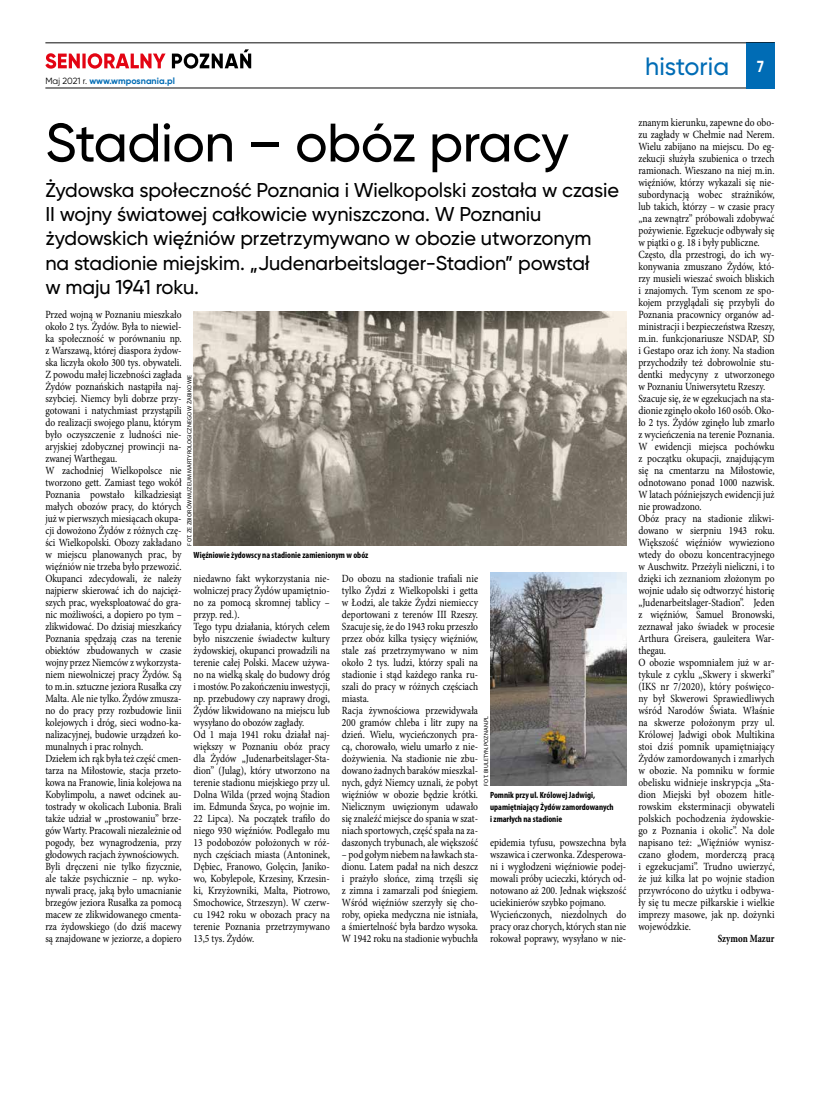
<style>
.page{position:relative;width:820px;height:1106px;background:#fff}
.page>*{position:absolute;margin:0;border:0;box-sizing:border-box;transform-origin:0 0}
.t1{font:500 54px "Gilroy";letter-spacing:-.01em;color:#000}
.t2{font:500 25px "Gilroy";color:#006cb5}
.t3{font:500 20px/24px "Gilroy";letter-spacing:-.005em;color:#000}
.t4{font:700 16px "Magistral EE";color:#fff;scale:.86 1}
.t5{font:11px/12px "Minion Pro";color:#000;scale:.86 1}
.t6{font:700 11px "Minion Pro";color:#000;scale:.82 1}
.t7{font:700 condensed 9px/12px "Myriad Pro";color:#000}
.t8{font:700 9px "Gilroy";color:#006cb5}
.t9{font:6px "Myriad Pro";letter-spacing:.02em;color:#000}
.s1{font-weight:400;color:#000}
.s2{font-weight:700;font-size:16px;color:#fff}
</style>
<div class="page">
<hr style="left:45px;top:43px;width:729px;height:1px;background:#0b0b0b">
<hr style="left:45px;top:88px;width:729px;height:1px;background:#0b0b0b">
<svg style="left:172px;top:49px;width:79px;height:20px"></svg>
<svg style="left:45px;top:53px;width:120px;height:16px"></svg>
<div style="left:746px;top:43px;width:28px;height:45px;background:#006cb5"></div>
<img style="left:193px;top:312px;width:433px;height:233px">
<img style="left:490px;top:573px;width:135px;height:212px">
<p class="t8" style="left:45px;top:75px;width:131px"><span class="s1">Maj 2021 r.</span> www.wmposnania.pl</p>
<h2 class="t2" style="left:645px;top:51px;width:120px">historia <span class="s2">7</span></h2>
<h3 class="t4" style="left:756px;top:56px;width:11px">11</h3>
<h1 class="t1" style="left:45px;top:109px;width:525px">Stadion – obóz pracy</h1>
<p class="t3" style="left:45px;top:178px;width:575px">Żydowska społeczność Poznania i Wielkopolski została w czasie II wojny światowej całkowicie wyniszczona. W Poznaniu żydowskich więźniów przetrzymywano w obozie utworzonym na stadionie miejskim. „Judenarbeitslager-Stadion” powstał<br>w maju 1941 roku.</p>
<p class="t5" style="left:45px;top:308px;width:160px">Przed wojną w Poznaniu mieszkało około 2 tys. Żydów. Była to niewiel&shy;ka społeczność w porównaniu np. z Warszawą, której diaspora żydow&shy;ska liczyła około 300 tys. obywateli.<br>Z powodu małej liczebności zagłada Żydów poznańskich nastąpiła naj&shy;szybciej. Niemcy byli dobrze przy&shy;gotowani i natychmiast przystąpili do realizacji swojego planu, którym było oczyszczenie z ludności nie&shy;aryjskiej zdobycznej prowincji na&shy;zwanej Warthegau.<br>W zachodniej Wielkopolsce nie tworzono gett. Zamiast tego wokół Poznania powstało kilkadziesiąt małych obozów pracy, do których już w pierwszych miesiącach okupa&shy;cji dowożono Żydów z różnych czę&shy;ści Wielkopolski. Obozy zakładano w miejscu planowanych prac, by więźniów nie trzeba było przewozić.<br>Okupanci zdecydowali, że należy najpierw skierować ich do najcięż&shy;szych prac, wyeksploatować do gra&shy;nic możliwości, a dopiero po tym – zlikwidować. Do dzisiaj mieszkańcy Poznania spędzają czas na terenie obiektów zbudowanych w czasie wojny przez Niemców z wykorzysta&shy;niem niewolniczej pracy Żydów. Są to m.in. sztuczne jeziora Rusałka czy Malta. Ale nie tylko. Żydów zmusza&shy;no do pracy przy rozbudowie linii kolejowych i dróg, sieci wodno-ka&shy;nalizacyjnej, budowie urządzeń ko&shy;munalnych i prac rolnych.<br>Dziełem ich rąk była też część cmen&shy;tarza na Miłostowie, stacja przeto&shy;kowa na Franowie, linia kolejowa na Kobylimpolu, a nawet odcinek au&shy;tostrady w okolicach Lubonia. Brali także udział w „prostowaniu” brze&shy;gów Warty. Pracowali niezależnie od pogody, bez wynagrodzenia, przy głodowych racjach żywnościowych.<br>Byli dręczeni nie tylko fizycznie, ale także psychicznie – np. wyko&shy;nywali pracę, jaką było umacnianie brzegów jeziora Rusałka za pomocą macew ze zlikwidowanego cmenta&shy;rza żydowskiego (do dziś macewy są znajdowane w jeziorze, a dopiero</p>
<p class="t9" style="left:186px;top:545px;width:172px;rotate:-90deg">Fot. ze zbiorów Muzeum Martyrologicznego w Żabikowie</p>
<p class="t7" style="left:193px;top:548px;width:176px">Więźniowie żydowscy na stadionie zamienionym w obóz</p>
<p class="t5" style="left:193px;top:572px;width:160px">niedawno fakt wykorzystania nie&shy;wolniczej pracy Żydów upamiętnio&shy;no za pomocą skromnej tablicy – przyp. red.).<br>Tego typu działania, których celem było niszczenie świadectw kultury żydowskiej, okupanci prowadzili na terenie całej Polski. Macew używa&shy;no na wielką skalę do budowy dróg i mostów. Po zakończeniu inwestycji, np. przebudowy czy naprawy drogi,<br>Żydów likwidowano na miejscu lub wysyłano do obozów zagłady.<br>Od 1 maja 1941 roku działał naj&shy;większy w Poznaniu obóz pracy dla Żydów „Judenarbeitslager-Sta&shy;dion” (Julag), który utworzono na terenie stadionu miejskiego przy ul.<br>Dolna Wilda (przed wojną Stadion im. Edmunda Szyca, po wojnie im.<br>22 Lipca). Na początek trafiło do niego 930 więźniów. Podlegało mu<br>13 podobozów położonych w róż&shy;nych częściach miasta (Antoninek,<br>Dębiec, Franowo, Golęcin, Janiko&shy;wo, Kobylepole, Krzesiny, Krzesin&shy;ki, Krzyżowniki, Malta, Piotrowo,<br>Smochowice, Strzeszyn). W czerw&shy;cu 1942 roku w obozach pracy na terenie Poznania przetrzymywano<br>13,5 tys. Żydów.</p>
<p class="t5" style="left:342px;top:572px;width:160px">Do obozu na stadionie trafiali nie tylko Żydzi z Wielkopolski i getta w Łodzi, ale także Żydzi niemieccy deportowani z terenów III Rzeszy.<br>Szacuje się, że do 1943 roku przeszło przez obóz kilka tysięcy więźniów, stale zaś przetrzymywano w nim około 2 tys. ludzi, którzy spali na stadionie i stąd każdego ranka ru&shy;szali do pracy w różnych częściach miasta.<br>Racja żywnościowa przewidywała 200 gramów chleba i litr zupy na dzień. Wielu, wycieńczonych pra&shy;cą, chorowało, wielu umarło z nie&shy;dożywienia. Na stadionie nie zbu&shy;dowano żadnych baraków mieszkal&shy;nych, gdyż Niemcy uznali, że pobyt więźniów w obozie będzie krótki.<br>Nielicznym uwięzionym udawało się znaleźć miejsce do spania w szat&shy;niach sportowych, część spała na za&shy;daszonych trybunach, ale większość</p>
<p class="t9" style="left:482px;top:785px;width:71px;rotate:-90deg">fot. biuletyn.poznan.pl</p>
<p class="t7" style="left:490px;top:788px;width:125px">Pomnik przy ul. Królowej Jadwigi, upamiętniający Żydów zamordowanych i zmarłych na stadionie</p>
<p class="t5" style="left:342px;top:848px;width:160px;text-align:justify">– pod gołym niebem na ławkach sta&shy;dionu. Latem padał na nich deszcz i prażyło słońce, zimą trzęśli się z zimna i zamarzali pod śniegiem.<br>Wśród więźniów szerzyły się cho&shy;roby, opieka medyczna nie istniała, a śmiertelność była bardzo wysoka.<br>W 1942 roku na stadionie wybuchła</p>
<p class="t5" style="left:490px;top:836px;width:160px">epidemia tyfusu, powszechna była wszawica i czerwonka. Zdesperowa&shy;ni i wygłodzeni więźniowie podej&shy;mowali próby ucieczki, których od&shy;notowano aż 200. Jednak większość uciekinierów szybko pojmano.<br>Wycieńczonych, niezdolnych do pracy oraz chorych, których stan nie rokował poprawy, wysyłano w nie-</p>
<p class="t5" style="left:638px;top:116px;width:160px">znanym kierunku, zapewne do obo&shy;zu zagłady w Chełmie nad Nerem.<br>Wielu zabijano na miejscu. Do eg&shy;zekucji służyła szubienica o trzech ramionach. Wieszano na niej m.in. więźniów, którzy wykazali się nie&shy;subordynacją wobec strażników, lub takich, którzy – w czasie pracy „na zewnątrz” próbowali zdobywać pożywienie. Egzekucje odbywały się w piątki o g. 18 i były publiczne.<br>Często, dla przestrogi, do ich wy&shy;konywania zmuszano Żydów, któ&shy;rzy musieli wieszać swoich bliskich i znajomych. Tym scenom ze spo&shy;kojem przyglądali się przybyli do<br>Poznania pracownicy organów ad&shy;ministracji i bezpieczeństwa Rzeszy, m.in. funkcjonariusze NSDAP, SD i Gestapo oraz ich żony. Na stadion przychodziły też dobrowolnie stu&shy;dentki medycyny z utworzonego w Poznaniu Uniwersytetu Rzeszy.<br>Szacuje się, że w egzekucjach na sta&shy;dionie zginęło około 160 osób. Oko&shy;ło 2 tys. Żydów zginęło lub zmarło z wycieńczenia na terenie Poznania.<br>W ewidencji miejsca pochówku z początku okupacji, znajdującym się na cmentarzu na Miłostowie, odnotowano ponad 1000 nazwisk.<br>W latach późniejszych ewidencji już nie prowadzono.<br>Obóz pracy na stadionie zlikwi&shy;dowano w sierpniu 1943 roku.<br>Większość więźniów wywieziono wtedy do obozu koncentracyjnego w Auschwitz. Przeżyli nieliczni, i to dzięki ich zeznaniom złożonym po wojnie udało się odtworzyć historię „Judenarbeitslager-Stadion”. Jeden z więźniów, Samuel Bronowski, zeznawał jako świadek w procesie<br>Arthura Greisera, gauleitera War&shy;thegau.<br>O obozie wspomniałem już w ar&shy;tykule z cyklu „Skwery i skwerki” (IKS nr 7/2020), który poświęco&shy;ny był Skwerowi Sprawiedliwych wśród Narodów Świata. Właśnie na skwerze położonym przy ul.<br>Królowej Jadwigi obok Multikina stoi dziś pomnik upamiętniający<br>Żydów zamordowanych i zmarłych w obozie. Na pomniku w formie obelisku widnieje inskrypcja „Sta&shy;dion Miejski był obozem hitle&shy;rowskim eksterminacji obywateli polskich pochodzenia żydowskie&shy;go z Poznania i okolic”. Na dole napisano też: „Więźniów wynisz&shy;czano głodem, morderczą pracą i egzekucjami”. Trudno uwierzyć, że już kilka lat po wojnie stadion przywrócono do użytku i odbywa&shy;ły się tu mecze piłkarskie i wielkie imprezy masowe, jak np. dożynki wojewódzkie.</p>
<p class="t6" style="left:717px;top:930px;width:71px">Szymon Mazur</p>
</div>
